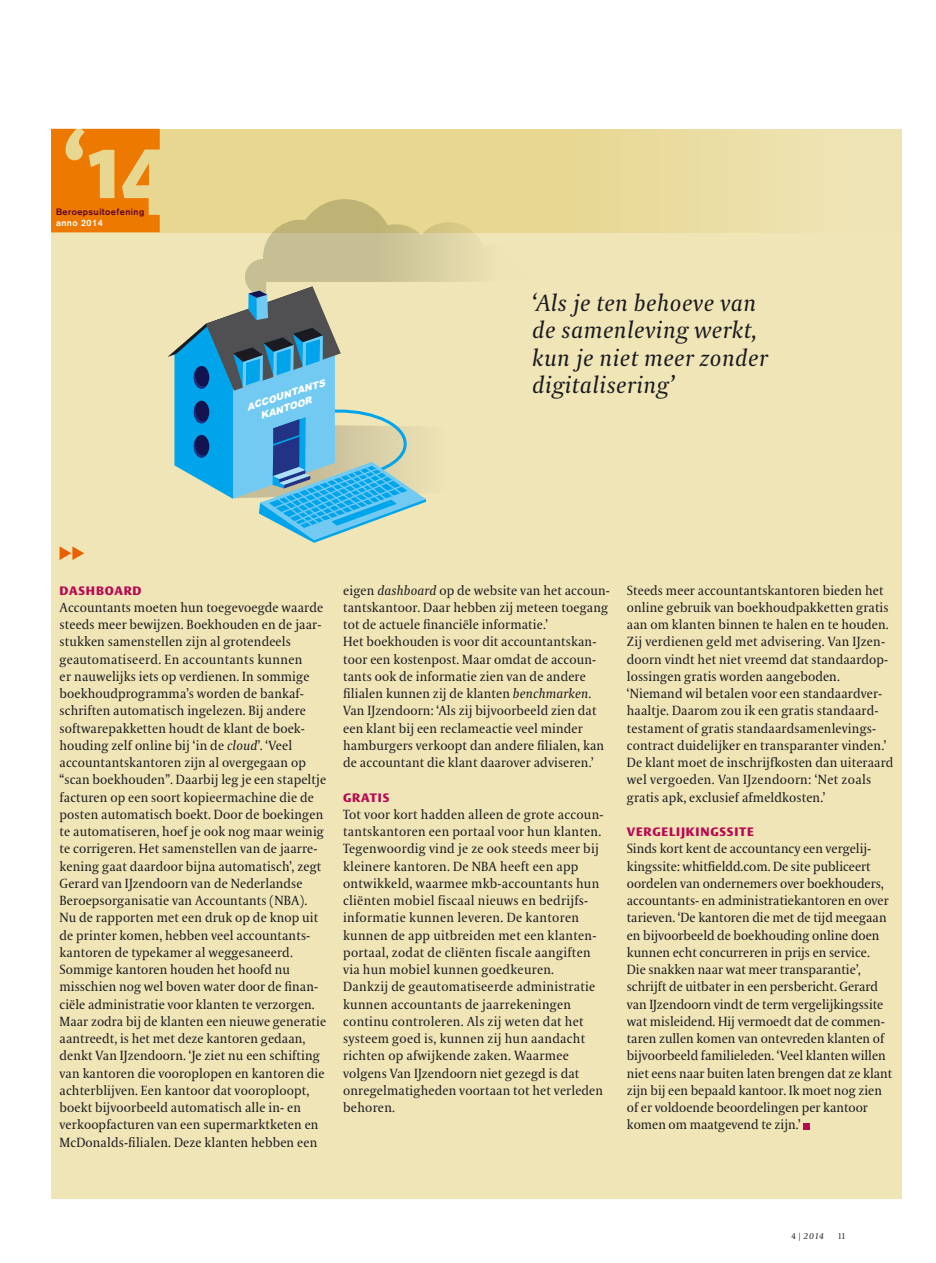
<style>
.page{position:relative;width:936px;height:1263px;background:#fff}
.page>*{position:absolute;margin:0;border:0;box-sizing:border-box;transform-origin:0 0}
.t1{font:italic 23.4px/27.6px "VPRO Coranto";letter-spacing:.02em;color:#1a1a1f}
.t2{font:13.2px/17.2px "VPRO Coranto";letter-spacing:.01em;color:#1a1a1f}
.t3{font:700 12px "VPRO Vesta";letter-spacing:.07em;color:#b80852}
.t4{font:italic 900 9.45px/12.5px "Arial";color:#fff}
.t5{font:700 9.15px "Akzidenz Grotesk";letter-spacing:.05em;color:#5c0129}
.t6{font:700 9.15px "Akzidenz Grotesk";letter-spacing:.05em;color:#fff}
.t7{font:italic 8.25px "VPRO Coranto";color:#1a1a1f}
.t8{font:8.25px "VPRO Coranto Cn";color:#1a1a1f}
.s1{font-style:italic}
.s2{font-family:"VPRO Coranto Cn";font-style:normal}
</style>
<div class="page">
<div style="left:51px;top:129px;width:850px;height:1069px;background:#f0e5b7"></div>
<svg style="left:803px;top:1123px;width:6px;height:6px"></svg>
<svg style="left:160px;top:129px;width:622px;height:103px;background:#e8d997"></svg>
<svg style="left:51px;top:129px;width:109px;height:103px;background:#eb8f22"></svg>
<svg style="left:60px;top:546px;width:24px;height:14px"></svg>
<svg style="left:167px;top:199px;width:365px;height:344px"></svg>
<p class="t5" style="left:56px;top:206px;width:90px">Beroepsuitoefening</p>
<p class="t6" style="left:56px;top:217px;width:48px">anno 2014</p>
<p class="t4" style="left:254px;top:398px;width:73px;text-indent:-10px;rotate:-18deg">accountants kantoor</p>
<h1 class="t1" style="left:532px;top:289px;width:237px">‘Als je ten behoeve van de samenleving werkt, kun je niet meer zonder digitalisering’</h1>
<p class="t3" style="left:60px;top:585px;width:82px">DASHBOARD</p>
<p class="t2" style="left:60px;top:599px;width:268px">Accountants moeten hun toegevoegde waarde steeds meer bewijzen. Boekhouden en de jaar&shy;stukken samenstellen zijn al grotendeels geautomatiseerd. En accountants kunnen<br>er nauwelijks iets op verdienen. In sommige boekhoudprogramma’s worden de bankaf&shy;schriften automatisch ingelezen. Bij andere softwarepakketten houdt de klant de boek&shy;houding zelf online bij ‘in de <span class="s1">cloud</span>’. ‘Veel accountantskantoren zijn al overgegaan op “scan boekhouden”. Daarbij leg je een stapeltje facturen op een soort kopieermachine die de posten automatisch boekt. Door de boekingen te automatiseren, hoef je ook nog maar weinig te corrigeren. Het samenstellen van de jaarre&shy;kening gaat daardoor bijna automatisch’, zegt Gerard van IJzendoorn van de Nederlandse Beroepsorganisatie van Accountants (NBA).<br>Nu de rapporten met een druk op de knop uit de printer komen, hebben veel accountants&shy;kantoren de typekamer al weggesaneerd.<br>Sommige kantoren houden het hoofd nu misschien nog wel boven water door de finan&shy;ciële administratie voor klanten te verzorgen.<br>Maar zodra bij de klanten een nieuwe generatie aantreedt, is het met deze kantoren gedaan, denkt Van IJzendoorn. ‘Je ziet nu een schifting van kantoren die vooroplopen en kantoren die achterblijven. Een kantoor dat vooroploopt, boekt bijvoorbeeld automatisch alle in- en verkoopfacturen van een supermarktketen en McDonalds-filialen. Deze klanten hebben een</p>
<p class="t2" style="left:343px;top:581px;width:268px">eigen <span class="s1">dashboard</span> op de website van het accoun&shy;tantskantoor. Daar hebben zij meteen toegang tot de actuele financiële informatie.’<br>Het boekhouden is voor dit accountantskan&shy;toor een kostenpost. Maar omdat de accoun&shy;tants ook de informatie zien van de andere filialen kunnen zij de klanten <span class="s1">benchmarken</span>.<br>Van IJzendoorn: ‘Als zij bijvoorbeeld zien dat een klant bij een reclameactie veel minder hamburgers verkoopt dan andere filialen, kan de accountant die klant daarover adviseren.’</p>
<p class="t3" style="left:343px;top:792px;width:48px">GRATIS</p>
<p class="t2" style="left:343px;top:806px;width:262px">Tot voor kort hadden alleen de grote accoun&shy;tantskantoren een portaal voor hun klanten.<br>Tegenwoordig vind je ze ook steeds meer bij kleinere kantoren. De NBA heeft een app ontwikkeld, waarmee mkb-accountants hun cliënten mobiel fiscaal nieuws en bedrijfs&shy;informatie kunnen leveren. De kantoren kunnen de app uitbreiden met een klanten&shy;portaal, zodat de cliënten fiscale aangiften via hun mobiel kunnen goedkeuren.<br>Dankzij de geautomatiseerde administratie kunnen accountants de jaarrekeningen continu controleren. Als zij weten dat het systeem goed is, kunnen zij hun aandacht richten op afwijkende zaken. Waarmee volgens Van IJzendoorn niet gezegd is dat onregelmatigheden voortaan tot het verleden behoren.</p>
<p class="t2" style="left:626px;top:581px;width:268px">Steeds meer accountantskantoren bieden het online gebruik van boekhoudpakketten gratis aan om klanten binnen te halen en te houden.<br>Zij verdienen geld met advisering. Van IJzen&shy;doorn vindt het niet vreemd dat standaardop&shy;lossingen gratis worden aangeboden. ‘Niemand wil betalen voor een standaardver&shy;haaltje. Daarom zou ik een gratis standaard&shy;testament of gratis standaardsamenlevings&shy;contract duidelijker en transparanter vinden.’ De klant moet de inschrijfkosten dan uiteraard wel vergoeden. Van IJzendoorn: ‘Net zoals gratis apk, exclusief afmeldkosten.’</p>
<p class="t3" style="left:626px;top:827px;width:121px">VERGELIJKINGSSITE</p>
<p class="t2" style="left:626px;top:840px;width:267px">Sinds kort kent de accountancy een vergelij&shy;kingssite: whitfieldd.com. De site publiceert oordelen van ondernemers over boekhouders, accountants- en administratiekantoren en over tarieven. ‘De kantoren die met de tijd meegaan en bijvoorbeeld de boekhouding online doen kunnen echt concurreren in prijs en service.<br>Die snakken naar wat meer transparantie’, schrijft de uitbater in een persbericht. Gerard van IJzendoorn vindt de term vergelijkingssite wat misleidend. Hij vermoedt dat de commen&shy;taren zullen komen van ontevreden klanten of bijvoorbeeld familieleden. ‘Veel klanten willen niet eens naar buiten laten brengen dat ze klant zijn bij een bepaald kantoor. Ik moet nog zien of er voldoende beoordelingen per kantoor komen om maatgevend te zijn.’</p>
<p class="t7" style="left:791px;top:1231px;width:34px"><span class="s2">4 |</span> 2014</p>
<p class="t8" style="left:838px;top:1231px;width:8px">11</p>
</div>
